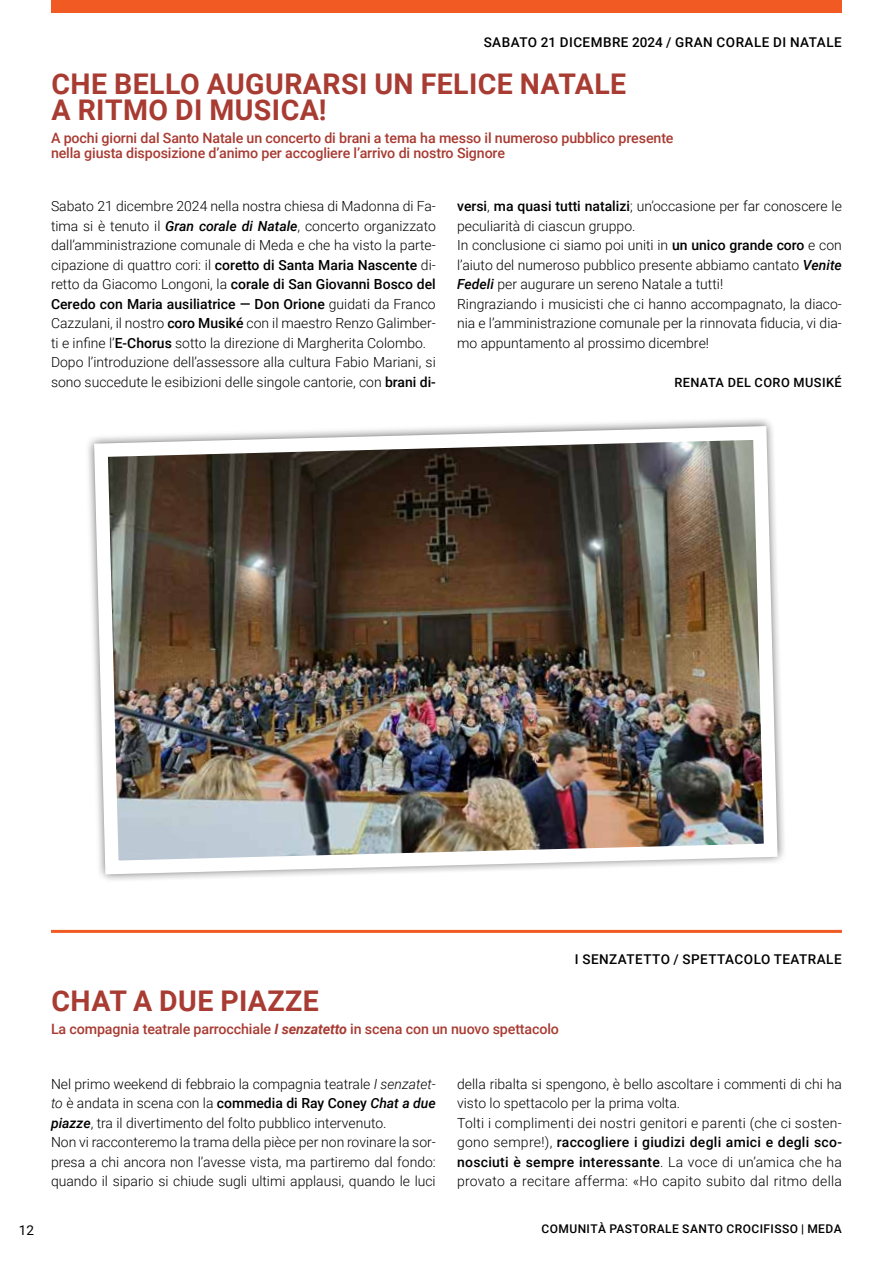
<style>
.page{position:relative;width:893px;height:1263px;background:#fff}
.page>*{position:absolute;margin:0;border:0;box-sizing:border-box;transform-origin:0 0}
.t1{font:700 28.5px/25.5px "Roboto";letter-spacing:.015em;color:#a83b32}
.t2{font:500 14.25px/15px "Roboto";letter-spacing:-.01em;color:#a83b32}
.t3{font:300 13.95px/19.5px "Roboto";color:#000}
.t4{font:500 13.5px "Roboto";letter-spacing:.035em;color:#000}
.t5{font:13.5px "Roboto";color:#000}
.t6{font:500 12.75px "Roboto";letter-spacing:.035em;color:#000}
.t7{font:500 12px "Roboto";letter-spacing:.035em;color:#000}
.s1{font-weight:500;font-style:italic}
.s2{font-weight:500}
.s3{font-weight:700;font-style:italic}
.s4{font-style:italic}
</style>
<div class="page">
<div style="left:51px;top:0;width:791px;height:13px;background:#f15a22"></div>
<hr style="left:51px;top:930px;width:791px;height:3px;background:#f15a22">
<img style="left:88px;top:419px;width:696px;height:461px">
<p class="t4" style="left:484px;top:33px;width:360px">SABATO 21 DICEMBRE 2024 / GRAN CORALE DI NATALE</p>
<h1 class="t1" style="left:52px;top:70px;width:576px">CHE BELLO AUGURARSI UN FELICE NATALE<br>A RITMO DI MUSICA!</h1>
<p class="t2" style="left:51px;top:130px;width:624px">A pochi giorni dal Santo Natale un concerto di brani a tema ha messo il numeroso pubblico presente nella giusta disposizione d’animo per accogliere l’arrivo di nostro Signore</p>
<p class="t3" style="left:51px;top:196px;width:386px">Sabato 21 dicembre 2024 nella nostra chiesa di Madonna di Fa&shy;tima si è tenuto il <span class="s1">Gran corale di Natale</span>, concerto organizzato dall’amministrazione comunale di Meda e che ha visto la parte&shy;cipazione di quattro cori: il <span class="s2">coretto di Santa Maria Nascente</span> di&shy;retto da Giacomo Longoni, la <span class="s2">corale di San Giovanni Bosco del Ceredo con Maria ausiliatrice — Don Orione</span> guidati da Franco Cazzulani, il nostro <span class="s2">coro Musiké</span> con il maestro Renzo Galimber&shy;ti e infine l’<span class="s2">E-Chorus</span> sotto la direzione di Margherita Colombo.<br>Dopo l’introduzione dell’assessore alla cultura Fabio Mariani, si sono succedute le esibizioni delle singole cantorie, con <span class="s2">brani di-</span></p>
<p class="t3" style="left:457px;top:196px;width:386px"><span class="s2">versi</span>, <span class="s2">ma quasi tutti natalizi</span>; un’occasione per far conoscere le peculiarità di ciascun gruppo.<br>In conclusione ci siamo poi uniti in <span class="s2">un unico grande coro</span> e con l’aiuto del numeroso pubblico presente abbiamo cantato <span class="s1">Venite Fedeli</span> per augurare un sereno Natale a tutti!<br>Ringraziando i musicisti che ci hanno accompagnato, la diaco&shy;nia e l’amministrazione comunale per la rinnovata fiducia, vi dia&shy;mo appuntamento al prossimo dicembre!</p>
<p class="t6" style="left:674px;top:373px;width:169px">RENATA DEL CORO MUSIKÉ</p>
<h1 class="t1" style="left:52px;top:987px;width:269px">CHAT A DUE PIAZZE</h1>
<p class="t2" style="left:51px;top:1021px;width:509px">La compagnia teatrale parrocchiale <span class="s3">I senzatetto</span> in scena con un nuovo spettacolo</p>
<p class="t4" style="left:575px;top:950px;width:268px">I SENZATETTO / SPETTACOLO TEATRALE</p>
<p class="t3" style="left:51px;top:1074px;width:386px">Nel primo weekend di febbraio la compagnia teatrale <span class="s4">I senzatet&shy;to</span> è andata in scena con la <span class="s2">commedia di Ray Coney</span> <span class="s1">Chat a due piazze</span>, tra il divertimento del folto pubblico intervenuto.<br>Non vi racconteremo la trama della pièce per non rovinare la sor&shy;presa a chi ancora non l’avesse vista, ma partiremo dal fondo: quando il sipario si chiude sugli ultimi applausi, quando le luci</p>
<p class="t3" style="left:457px;top:1074px;width:386px">della ribalta si spengono, è bello ascoltare i commenti di chi ha visto lo spettacolo per la prima volta.<br>Tolti i complimenti dei nostri genitori e parenti (che ci sosten&shy;gono sempre!), <span class="s2">raccogliere i giudizi degli amici e degli sco&shy;nosciuti è sempre interessante</span>. La voce di un’amica che ha provato a recitare afferma: «Ho capito subito dal ritmo della</p>
<p class="t5" style="left:19px;top:1220px;width:17px">12</p>
<p class="t7" style="left:541px;top:1220px;width:302px">COMUNITÀ PASTORALE SANTO CROCIFISSO | MEDA</p>
</div>
